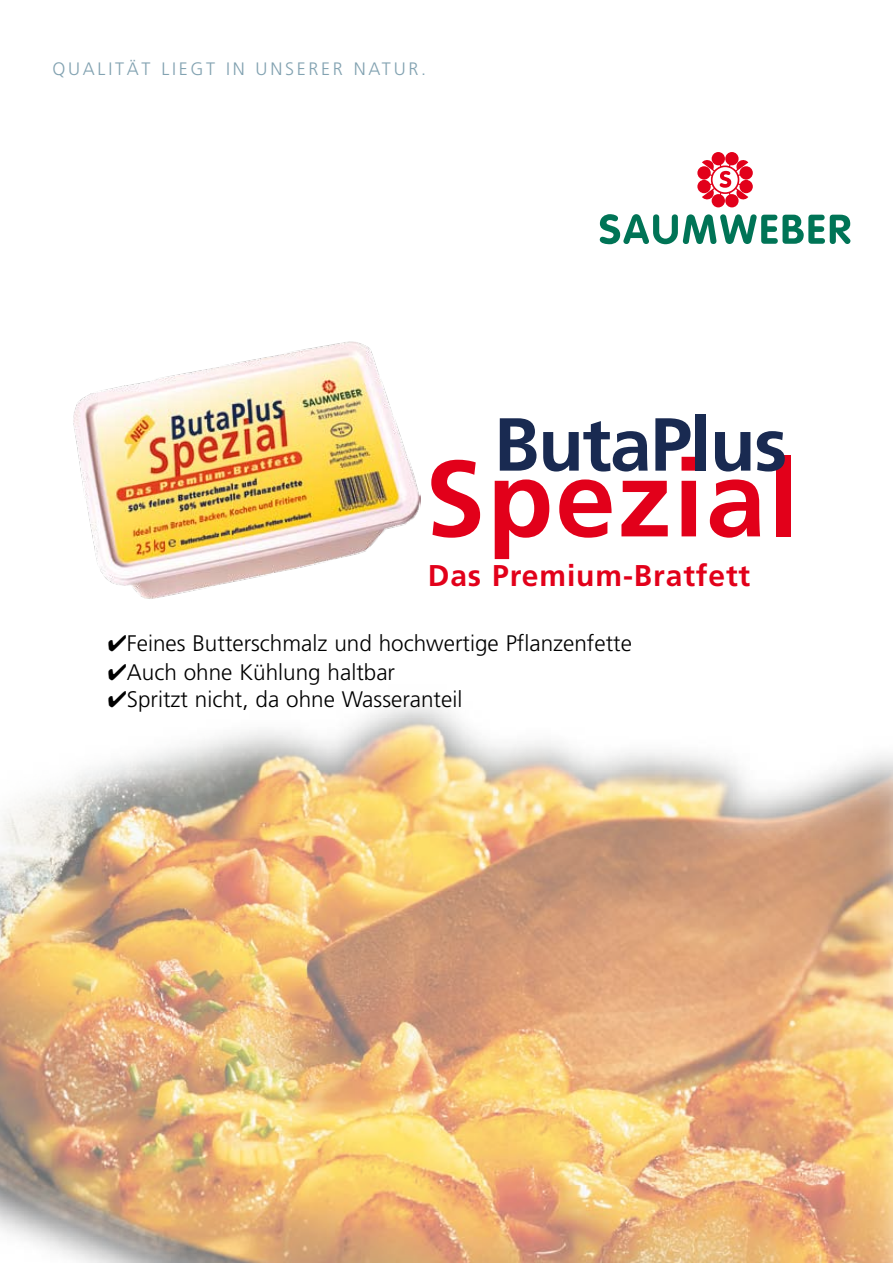
<style>
.page{position:relative;width:893px;height:1263px;background:#fff}
.page>*{position:absolute;margin:0;border:0;box-sizing:border-box;transform-origin:0 0}
.t1{font:700 108px "Frutiger";letter-spacing:.02em;color:#e2001a}
.t2{font:700 75px "Frutiger";letter-spacing:-.02em;color:#192a51}
.t3{font:700 30px "Frutiger";letter-spacing:.03em;color:#e2001a}
.t4{font:300 22.5px/28px "Frutiger";color:#000}
.t5{font:300 18px "Frutiger";letter-spacing:.15em;color:#82a2b1}
</style>
<div class="page">
<img style="left:0;top:207px;width:893px;height:1056px">
<svg style="left:697px;top:152px;width:56px;height:55px"></svg>
<svg style="left:600px;top:214px;width:250px;height:30px"></svg>
<img style="left:72px;top:340px;width:348px;height:259px">
<svg style="left:109px;top:635px;width:17px;height:17px"></svg>
<svg style="left:109px;top:664px;width:17px;height:17px"></svg>
<svg style="left:109px;top:691px;width:17px;height:17px"></svg>
<p class="t5" style="left:53px;top:59px;width:375px">QUALITÄT LIEGT IN UNSERER NATUR.</p>
<h2 class="t2" style="left:494px;top:400px;width:295px">ButaPlus</h2>
<h1 class="t1" style="left:425px;top:435px;width:375px">Spezial</h1>
<h3 class="t3" style="left:428px;top:558px;width:324px">Das Premium-Bratfett</h3>
<p class="t4" style="left:127px;top:630px;width:507px">Feines Butterschmalz und hochwertige Pflanzenfette<br>Auch ohne Kühlung haltbar<br>Spritzt nicht, da ohne Wasseranteil</p>
</div>
